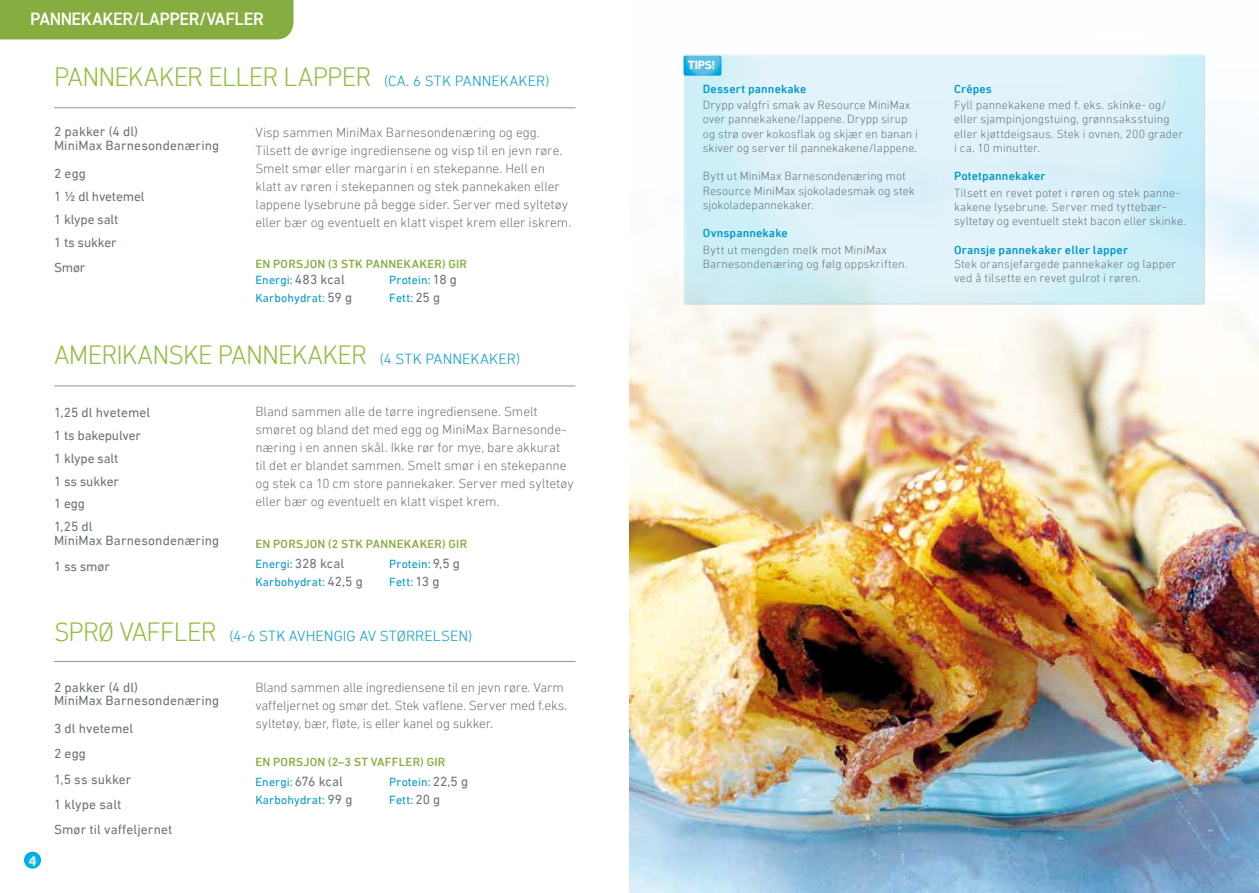
<style>
.page{position:relative;width:1259px;height:893px;background:#fff}
.page>*{position:absolute;margin:0;border:0;box-sizing:border-box;transform-origin:0 0}
.t1{font:300 27px "DIN Next LT Pro";letter-spacing:-.035em;color:#91bd3f}
.t2{font:500 18px "DIN Next LT Pro";letter-spacing:-.03em;color:#fff}
.t3{font:300 15px "DIN Next LT Pro";color:#009ac7}
.t4{font:15px "Myriad Pro";color:#fff}
.t5{font:300 13.5px/18px "DIN Next LT Pro";letter-spacing:-.005em;color:#6a7479}
.t6{font:13.5px/23px "DIN Next LT Pro";letter-spacing:.005em;color:#6a7479}
.t7{font:13.5px/23px "DIN Next LT Pro";letter-spacing:-.015em;color:#6a7479}
.t8{font:300 12px/14.2px "DIN Next LT Pro";letter-spacing:.01em;color:#6a7479}
.t9{font:12px/18px "DIN Next LT Pro";letter-spacing:.01em;color:#0097c7}
.t10{font:500 12px "DIN Next LT Pro";letter-spacing:.015em;color:#86ad3f}
.t11{font:500 12px "DIN Next LT Pro";letter-spacing:.015em;color:#0097c7}
.t12{font:700 12px "DIN Next LT Pro";color:#fff}
.s1{font-size:15px;color:#009ac7}
.s2{color:#009ac7}
.s3{font-size:13.5px;color:#6a7479}
.s4{font-size:12px;color:#009ac7}
.s5{font-size:12px;color:#0097c7}
.s6{font-size:27px;color:#91bd3f}
</style>
<div class="page">
<svg style="left:24px;top:852px;width:17px;height:17px"></svg>
<hr style="left:54px;top:107px;width:521px;height:1px;background:#939598">
<hr style="left:54px;top:386px;width:521px;height:1px;background:#939598">
<hr style="left:54px;top:661px;width:521px;height:1px;background:#939598">
<div style="left:0;top:0;width:293px;height:39px;background:#86ad3f"></div>
<img style="left:629px;top:154px;width:630px;height:739px">
<div style="left:683px;top:52px;width:522px;height:254px;background:#001c48;opacity:.5"></div>
<svg style="left:683px;top:56px;width:38px;height:20px"></svg>
<h2 class="t2" style="left:30px;top:9px;width:235px">PANNEKAKER/LAPPER/VAFLER</h2>
<h1 class="t1" style="left:54px;top:61px;width:497px">PANNEKAKER ELLER LAPPER <span class="s1">(CA. 6 STK PANNEKAKER)</span></h1>
<p class="t6" style="left:54px;top:125px;width:167px;line-height:13.5px">2 pakker (4 dl)<br>MiniMax Barnesondenæring</p>
<p class="t7" style="left:54px;top:162px;width:92px">2 egg<br>1 ½ dl hvetemel<br>1 klype salt<br>1 ts sukker</p>
<p class="t6" style="left:54px;top:256px;width:33px">Smør</p>
<p class="t5" style="left:255px;top:123px;width:317px">Visp sammen MiniMax Barnesondenæring og egg.<br>Tilsett de øvrige ingrediensene og visp til en jevn røre.<br>Smelt smør eller margarin i en stekepanne. Hell en klatt av røren i stekepannen og stek pannekaken eller lappene lysebrune på begge sider. Server med syltetøy eller bær og eventuelt en klatt vispet krem eller iskrem.</p>
<p class="t10" style="left:255px;top:257px;width:213px">EN PORSJON (3 STK PANNEKAKER) GIR</p>
<p class="t9" style="left:255px;top:271px;width:98px"><span class="s2">Energi:</span> <span class="s3">483 kcal<br></span>Karbohydrat: <span class="s3">59 g</span></p>
<p class="t9" style="left:389px;top:271px;width:69px">Protein: <span class="s3">18 g<br></span>Fett: <span class="s3">25 g</span></p>
<h1 class="t1" style="left:54px;top:339px;width:468px">AMERIKANSKE PANNEKAKER <span class="s1">(4 STK PANNEKAKER)</span></h1>
<p class="t6" style="left:54px;top:401px;width:98px">1,25 dl hvetemel<br>1 ts bakepulver<br>1 klype salt<br>1 ss sukker<br>1 egg<br>1,25 dl</p>
<p class="t6" style="left:54px;top:527px;width:167px;line-height:26px">MiniMax Barnesondenæring<br>1 ss smør</p>
<p class="t5" style="left:255px;top:402px;width:320px">Bland sammen alle de tørre ingrediensene. Smelt smøret og bland det med egg og MiniMax Barnesonde&shy;næring i en annen skål. Ikke rør for mye, bare akkurat til det er blandet sammen. Smelt smør i en stekepanne og stek ca 10 cm store pannekaker. Server med syltetøy eller bær og eventuelt en klatt vispet krem.</p>
<p class="t10" style="left:255px;top:537px;width:213px">EN PORSJON (2 STK PANNEKAKER) GIR</p>
<p class="t6" style="left:255px;top:554px;width:109px;line-height:18px"><span class="s4">Energi:</span> 328 kcal<br><span class="s5">Karbohydrat:</span> 42,5 g</p>
<p class="t9" style="left:389px;top:555px;width:72px">Protein: <span class="s3">9,5 g<br></span>Fett: <span class="s3">13 g</span></p>
<p class="t4" style="left:29px;top:852px;width:9px">4</p>
<p class="t3" style="left:54px;top:627px;width:420px"><span class="s6">SPRØ VAFFLER</span> (4-6 STK AVHENGIG AV STØRRELSEN)</p>
<p class="t6" style="left:54px;top:680px;width:167px;line-height:13.5px">2 pakker (4 dl)<br>MiniMax Barnesondenæring</p>
<p class="t6" style="left:54px;top:716px;width:120px;line-height:25px">3 dl hvetemel<br>2 egg<br>1,5 ss sukker<br>1 klype salt<br>Smør til vaffeljernet</p>
<p class="t5" style="left:255px;top:678px;width:313px">Bland sammen alle ingrediensene til en jevn røre. Varm vaffeljernet og smør det. Stek vaflene. Server med f.eks. syltetøy, bær, fløte, is eller kanel og sukker.</p>
<p class="t10" style="left:255px;top:755px;width:191px">EN PORSJON (2–3 ST VAFFLER) GIR</p>
<p class="t9" style="left:255px;top:773px;width:99px"><span class="s2">Energi:</span> <span class="s3">676 kcal<br></span>Karbohydrat: <span class="s3">99 g</span></p>
<p class="t9" style="left:389px;top:773px;width:80px">Protein: <span class="s3">22,5 g<br></span>Fett: <span class="s3">20 g</span></p>
<p class="t12" style="left:688px;top:58px;width:29px">TIPS!</p>
<p class="t11" style="left:703px;top:82px;width:105px">Dessert pannekake</p>
<p class="t8" style="left:703px;top:98px;width:216px">Drypp valgfri smak av Resource MiniMax over pannekakene/lappene. Drypp sirup og strø over kokosflak og skjær en banan i skiver og server til pannekakene/lappene.</p>
<p class="t8" style="left:703px;top:169px;width:214px">Bytt ut MiniMax Barnesondenæring mot<br>Resource MiniMax sjokoladesmak og stek sjokoladepannekaker.</p>
<p class="t11" style="left:703px;top:226px;width:86px">Ovnspannekake</p>
<p class="t8" style="left:703px;top:242px;width:206px">Bytt ut mengden melk mot MiniMax<br>Barnesondenæring og følg oppskriften.</p>
<p class="t11" style="left:954px;top:82px;width:39px">Crêpes</p>
<p class="t8" style="left:954px;top:98px;width:230px">Fyll pannekakene med f. eks. skinke- og/ eller sjampinjongstuing, grønnsaksstuing eller kjøttdeigsaus. Stek i ovnen, 200 grader i ca. 10 minutter.</p>
<p class="t11" style="left:954px;top:169px;width:93px">Potetpannekaker</p>
<p class="t8" style="left:954px;top:185px;width:233px">Tilsett en revet potet i røren og stek panne&shy;kakene lysebrune. Server med tyttebær&shy;syltetøy og eventuelt stekt bacon eller skinke.</p>
<p class="t11" style="left:954px;top:243px;width:176px">Oransje pannekaker eller lapper</p>
<p class="t8" style="left:954px;top:257px;width:224px">Stek oransjefargede pannekaker og lapper ved å tilsette en revet gulrot i røren.</p>
</div>
